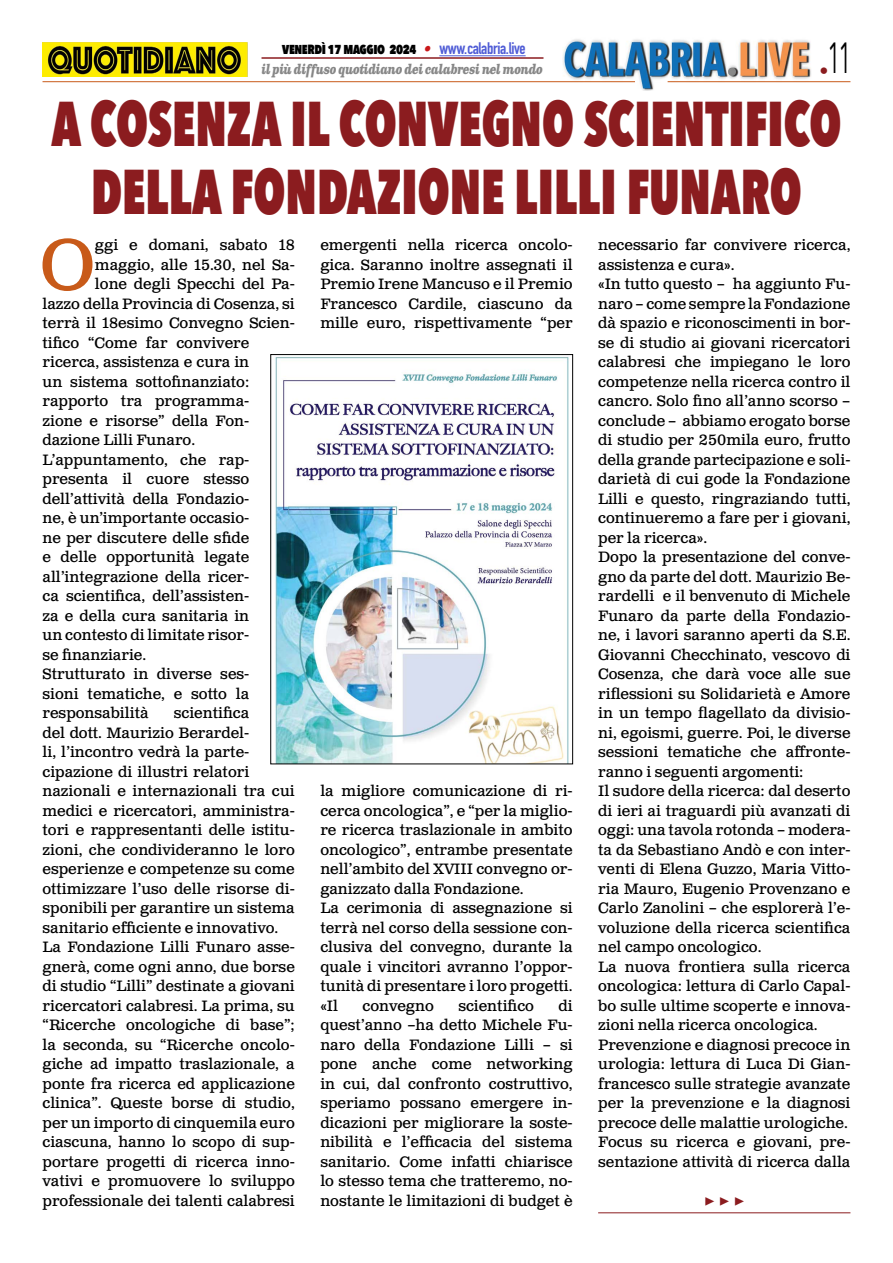
<style>
.page{position:relative;width:893px;height:1263px;background:#fff}
.page>*{position:absolute;margin:0;border:0;box-sizing:border-box;transform-origin:0 0}
.t1{font:71.25px "Clarendon Text Pro";color:#c85a19}
.t2{font:800 63px/67.5px "Avenir Next Condensed";color:#8b1c1f;text-align:center;scale:.79 1}
.t3{font:43.5px "Avenir Next Condensed";color:#000;scale:.55 1}
.t4{font:700 18px "Minion Pro";color:#8b1c1f}
.t5{font:15px/19.5px "Clarendon Text Pro";color:#000}
.t6{font:800 15px "Avenir Next Condensed";letter-spacing:-.03em;color:#000;scale:.9 1}
.t7{font:italic 700 13.5px "Clarendon Text Pro";letter-spacing:-.05em;color:#878787;scale:.79 1}
.s1{font-family:"Clarendon Text Pro";font-weight:700;font-style:italic;color:#ca181a}
.s2{font-family:"DIN Condensed";font-weight:700;font-size:16.5px;color:#4f5cd6}
</style>
<div class="page">
<img style="left:563px;top:39px;width:248px;height:51px">
<hr style="left:43px;top:81px;width:592px;height:1px;background:#c85a19">
<hr style="left:668px;top:81px;width:182px;height:1px;background:#c85a19">
<hr style="left:439px;top:55px;width:87px;height:1px;background:#4f5cd6">
<hr style="left:261px;top:57px;width:282px;height:2px;background:#8b1c1f">
<img style="left:43px;top:42px;width:204px;height:35px">
<hr style="left:598px;top:1212px;width:252px;height:1px;background:#8b1c1f">
<img style="left:275px;top:357px;width:294px;height:405px">
<div style="left:271px;top:354px;width:302px;height:410px;border:1px solid #000"></div>
<h3 class="t3" style="left:820px;top:20px;width:58px"><sub>•</sub>11</h3>
<p class="t6" style="left:282px;top:39px;width:272px">venerdì 17 maggio 2024 <span class="s1">•</span> <span class="s2">www.calabria.live</span></p>
<p class="t7" style="left:261px;top:61px;width:358px">il più diffuso quotidiano dei calabresi nel mondo</p>
<h2 class="t2" style="left:51px;top:90px;width:1002px">A COSENZA IL CONVEGNO SCIENTIFICO<br>DELLA FONDAZIONE LILLI FUNARO</h2>
<h1 class="t1" style="left:40px;top:222px;width:56px">O</h1>
<p class="t5" style="left:95px;top:236px;width:201px">ggi e domani, sabato 18</p>
<p class="t5" style="left:598px;top:236px;width:254px">necessario far convivere ricerca, assistenza e cura».<br>«In tutto questo – ha aggiunto Fu&shy;naro – come sempre la Fondazione dà spazio e riconoscimenti in bor&shy;se di studio ai giovani ricercatori calabresi che impiegano le loro competenze nella ricerca contro il cancro. Solo fino all’anno scorso – conclude – abbiamo erogato borse di studio per 250mila euro, frutto della grande partecipazione e soli&shy;darietà di cui gode la Fondazione Lilli e questo, ringraziando tutti, continueremo a fare per i giovani, per la ricerca».<br>Dopo la presentazione del conve&shy;gno da parte del dott. Maurizio Be&shy;rardelli e il benvenuto di Michele Funaro da parte della Fondazio&shy;ne, i lavori saranno aperti da S.E.<br>Giovanni Checchinato, vescovo di Cosenza, che darà voce alle sue riflessioni su Solidarietà e Amore in un tempo flagellato da divisio&shy;ni, egoismi, guerre. Poi, le diverse sessioni tematiche che affronte&shy;ranno i seguenti argomenti:<br>Il sudore della ricerca: dal deserto di ieri ai traguardi più avanzati di oggi: una tavola rotonda – modera&shy;ta da Sebastiano Andò e con inter&shy;venti di Elena Guzzo, Maria Vitto&shy;ria Mauro, Eugenio Provenzano e Carlo Zanolini – che esplorerà l’e&shy;voluzione della ricerca scientifica nel campo oncologico.<br>La nuova frontiera sulla ricerca oncologica: lettura di Carlo Capal&shy;bo sulle ultime scoperte e innova&shy;zioni nella ricerca oncologica.<br>Prevenzione e diagnosi precoce in urologia: lettura di Luca Di Gian&shy;francesco sulle strategie avanzate per la prevenzione e la diagnosi precoce delle malattie urologiche.<br>Focus su ricerca e giovani, pre&shy;sentazione attività di ricerca dalla</p>
<p class="t4" style="left:704px;top:1188px;width:42px">▶ ▶ ▶</p>
<p class="t5" style="left:320px;top:236px;width:254px;text-align:justify">emergenti nella ricerca oncolo&shy;gica. Saranno inoltre assegnati il Premio Irene Mancuso e il Premio Francesco Cardile, ciascuno da mille euro, rispettivamente “per</p>
<p class="t5" style="left:95px;top:256px;width:201px">maggio, alle 15.30, nel Sa-</p>
<p class="t5" style="left:95px;top:275px;width:201px">lone degli Specchi del Pa-</p>
<p class="t5" style="left:43px;top:295px;width:254px">lazzo della Provincia di Cosenza, si</p>
<p class="t5" style="left:43px;top:314px;width:254px">terrà il 18esimo Convegno Scien-</p>
<p class="t5" style="left:43px;top:334px;width:208px">tifico “Come far convivere</p>
<p class="t5" style="left:43px;top:353px;width:208px">ricerca, assistenza e cura in</p>
<p class="t5" style="left:43px;top:373px;width:208px">un sistema sottofinanziato:</p>
<p class="t5" style="left:43px;top:392px;width:208px">rapporto tra programma-</p>
<p class="t5" style="left:43px;top:412px;width:208px">zione e risorse” della Fon-</p>
<p class="t5" style="left:43px;top:431px;width:154px">dazione Lilli Funaro.</p>
<p class="t5" style="left:43px;top:451px;width:208px">L’appuntamento, che rap-</p>
<p class="t5" style="left:43px;top:470px;width:208px">presenta il cuore stesso</p>
<p class="t5" style="left:43px;top:490px;width:208px">dell’attività della Fondazio-</p>
<p class="t5" style="left:43px;top:509px;width:208px">ne, è un’importante occasio-</p>
<p class="t5" style="left:43px;top:529px;width:208px">ne per discutere delle sfide</p>
<p class="t5" style="left:43px;top:548px;width:208px">e delle opportunità legate</p>
<p class="t5" style="left:43px;top:568px;width:208px">all’integrazione della ricer-</p>
<p class="t5" style="left:43px;top:587px;width:208px">ca scientifica, dell’assisten-</p>
<p class="t5" style="left:43px;top:607px;width:208px">za e della cura sanitaria in</p>
<p class="t5" style="left:43px;top:626px;width:208px">un contesto di limitate risor-</p>
<p class="t5" style="left:43px;top:646px;width:105px">se finanziarie.</p>
<p class="t5" style="left:43px;top:665px;width:208px">Strutturato in diverse ses-</p>
<p class="t5" style="left:43px;top:685px;width:208px">sioni tematiche, e sotto la</p>
<p class="t5" style="left:43px;top:704px;width:108px">responsabilità</p>
<p class="t5" style="left:43px;top:704px;width:254px;text-indent:131px">scientifica<br>del dott. Maurizio Berardel-<br>li, l’incontro vedrà la parte&shy;cipazione di illustri relatori nazionali e internazionali tra cui medici e ricercatori, amministra&shy;tori e rappresentanti delle istitu&shy;zioni, che condivideranno le loro esperienze e competenze su come ottimizzare l’uso delle risorse di&shy;sponibili per garantire un sistema sanitario efficiente e innovativo.<br>La Fondazione Lilli Funaro asse&shy;gnerà, come ogni anno, due borse di studio “Lilli” destinate a giovani ricercatori calabresi. La prima, su “Ricerche oncologiche di base”; la seconda, su “Ricerche oncolo&shy;giche ad impatto traslazionale, a ponte fra ricerca ed applicazione clinica”. Queste borse di studio, per un importo di cinquemila euro ciascuna, hanno lo scopo di sup&shy;portare progetti di ricerca inno&shy;vativi e promuovere lo sviluppo professionale dei talenti calabresi</p>
<p class="t5" style="left:320px;top:782px;width:254px">la migliore comunicazione di ri&shy;cerca oncologica”, e “per la miglio&shy;re ricerca traslazionale in ambito oncologico”, entrambe presentate nell’ambito del XVIII convegno or&shy;ganizzato dalla Fondazione.<br>La cerimonia di assegnazione si terrà nel corso della sessione con&shy;clusiva del convegno, durante la quale i vincitori avranno l’oppor&shy;tunità di presentare i loro progetti. «Il</p>
<p class="t5" style="left:362px;top:997px;width:73px">convegno</p>
<p class="t5" style="left:458px;top:997px;width:77px">scientifico</p>
<p class="t5" style="left:320px;top:997px;width:254px;text-align:justify;text-indent:238px">di quest’anno –ha detto Michele Fu&shy;naro della Fondazione Lilli – si pone anche come networking in cui, dal confronto costruttivo, speriamo possano emergere in&shy;dicazioni per migliorare la soste&shy;nibilità e l’efficacia del sistema sanitario. Come infatti chiarisce lo stesso tema che tratteremo, no&shy;nostante le limitazioni di budget è</p>
</div>
